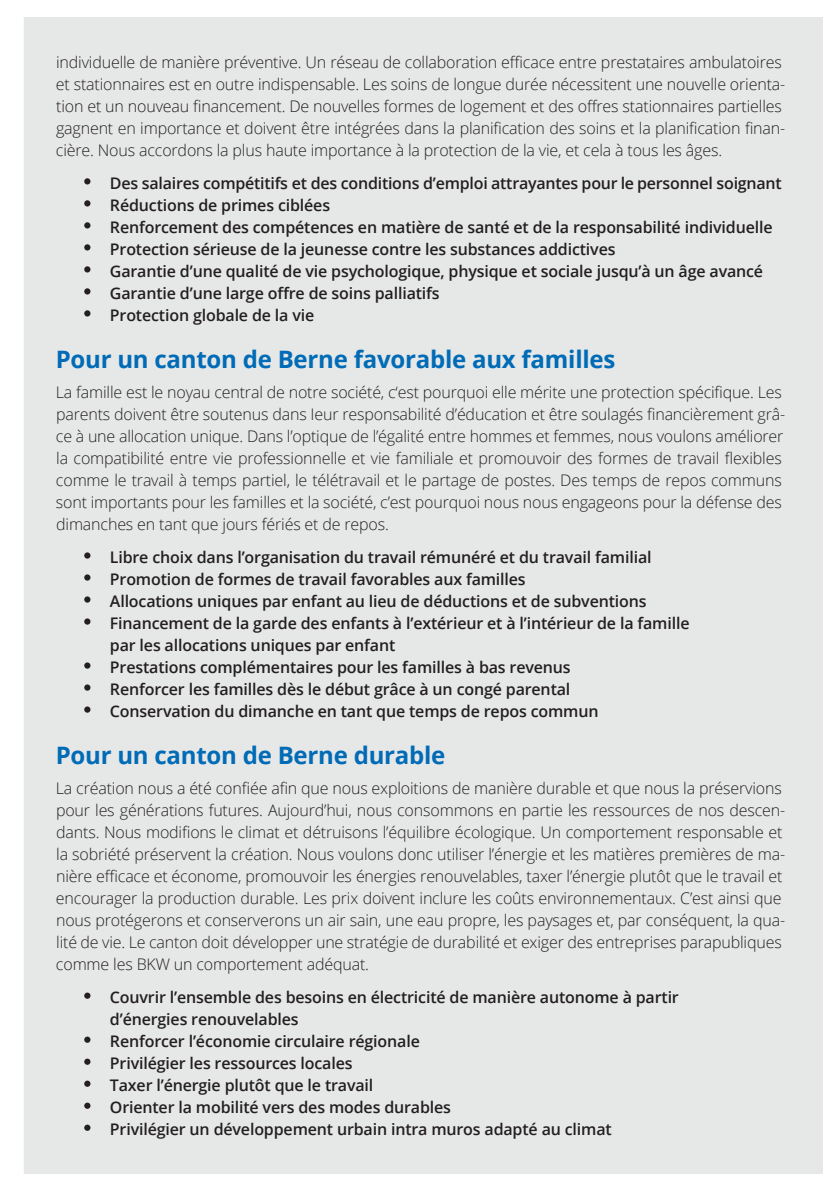
<style>
.page{position:relative;width:840px;height:1191px;background:#fff}
.page>*{position:absolute;margin:0;border:0;box-sizing:border-box;transform-origin:0 0}
.t1{font:700 24px "Open Sans";letter-spacing:-.01em;color:#006bb6}
.t2{font:300 16px/22px "Open Sans";letter-spacing:-.01em;color:#231f20}
.t3{font:600 16px/22px "Open Sans";letter-spacing:-.01em;color:#231f20}
</style>
<div class="page">
<div style="left:24px;top:17px;width:799px;height:1157px;background:#e6e7e7"></div>
<svg style="left:84px;top:178px;width:6px;height:6px"></svg>
<svg style="left:84px;top:200px;width:6px;height:6px"></svg>
<svg style="left:84px;top:222px;width:6px;height:6px"></svg>
<svg style="left:84px;top:244px;width:6px;height:6px"></svg>
<svg style="left:84px;top:266px;width:6px;height:6px"></svg>
<svg style="left:84px;top:288px;width:6px;height:6px"></svg>
<svg style="left:84px;top:310px;width:6px;height:6px"></svg>
<svg style="left:84px;top:552px;width:6px;height:6px"></svg>
<svg style="left:84px;top:574px;width:6px;height:6px"></svg>
<svg style="left:84px;top:596px;width:6px;height:6px"></svg>
<svg style="left:84px;top:618px;width:6px;height:6px"></svg>
<svg style="left:84px;top:662px;width:6px;height:6px"></svg>
<svg style="left:84px;top:684px;width:6px;height:6px"></svg>
<svg style="left:84px;top:706px;width:6px;height:6px"></svg>
<svg style="left:84px;top:992px;width:6px;height:6px"></svg>
<svg style="left:84px;top:1036px;width:6px;height:6px"></svg>
<svg style="left:84px;top:1058px;width:6px;height:6px"></svg>
<svg style="left:84px;top:1080px;width:6px;height:6px"></svg>
<svg style="left:84px;top:1102px;width:6px;height:6px"></svg>
<svg style="left:84px;top:1124px;width:6px;height:6px"></svg>
<p class="t2" style="left:56px;top:50px;width:730px">individuelle de manière préventive. Un réseau de collaboration efficace entre prestataires ambulatoires et stationnaires est en outre indispensable. Les soins de longue durée nécessitent une nouvelle orienta&shy;tion et un nouveau financement. De nouvelles formes de logement et des offres stationnaires partielles gagnent en importance et doivent être intégrées dans la planification des soins et la planification finan&shy;cière. Nous accordons la plus haute importance à la protection de la vie, et cela à tous les âges.</p>
<p class="t3" style="left:110px;top:172px;width:673px">Des salaires compétitifs et des conditions d’emploi attrayantes pour le personnel soignant Réductions de primes ciblées<br>Renforcement des compétences en matière de santé et de la responsabilité individuelle Protection sérieuse de la jeunesse contre les substances addictives<br>Garantie d’une qualité de vie psychologique, physique et sociale jusqu’à un âge avancé Garantie d’une large offre de soins palliatifs<br>Protection globale de la vie</p>
<h1 class="t1" style="left:56px;top:342px;width:561px">Pour un canton de Berne favorable aux familles</h1>
<p class="t2" style="left:56px;top:380px;width:730px">La famille est le noyau central de notre société, c‘est pourquoi elle mérite une protection spécifique. Les parents doivent être soutenus dans Ieur responsabilité d’éducation et être soulagés financièrement grâ&shy;ce à une allocation unique. Dans l’optique de l’égalité entre hommes et femmes, nous voulons améliorer la compatibilité entre vie professionnelle et vie familiale et promouvoir des formes de travail flexibles comme le travail à temps partiel, le télétravail et le partage de postes. Des temps de repos communs sont importants pour les familles et la société, c’est pourquoi nous nous engageons pour la défense des dimanches en tant que jours fériés et de repos.</p>
<p class="t3" style="left:110px;top:546px;width:580px">Libre choix dans l’organisation du travail rémunéré et du travail familial Promotion de formes de travail favorables aux familles<br>Allocations uniques par enfant au lieu de déductions et de subventions Financement de la garde des enfants à l’extérieur et à l’intérieur de la famille par les allocations uniques par enfant<br>Prestations complémentaires pour les familles à bas revenus<br>Renforcer les familles dès le début grâce à un congé parental<br>Conservation du dimanche en tant que temps de repos commun</p>
<h1 class="t1" style="left:56px;top:738px;width:391px">Pour un canton de Berne durable</h1>
<p class="t2" style="left:56px;top:776px;width:730px">La création nous a été confiée afin que nous exploitions de manière durable et que nous la préservions pour les générations futures. Aujourd’hui, nous consommons en partie les ressources de nos descen&shy;dants. Nous modifions le climat et détruisons l’équilibre écologique. Un comportement responsable et la sobriété préservent la création. Nous voulons donc utiliser l’énergie et les matières premières de ma&shy;nière efficace et économe, promouvoir les énergies renouvelables, taxer l’énergie plutôt que le travail et encourager la production durable. Les prix doivent inclure les coûts environnementaux. C’est ainsi que nous protégerons et conserverons un air sain, une eau propre, les paysages et, par conséquent, la qua&shy;lité de vie. Le canton doit développer une stratégie de durabilité et exiger des entreprises parapubliques comme les BKW un comportement adéquat.</p>
<p class="t3" style="left:110px;top:986px;width:570px">Couvrir l’ensemble des besoins en électricité de manière autonome à partir d’énergies renouvelables<br>Renforcer l’économie circulaire régionale<br>Privilégier les ressources locales<br>Taxer l’énergie plutôt que le travail<br>Orienter la mobilité vers des modes durables<br>Privilégier un développement urbain intra muros adapté au climat</p>
</div>
